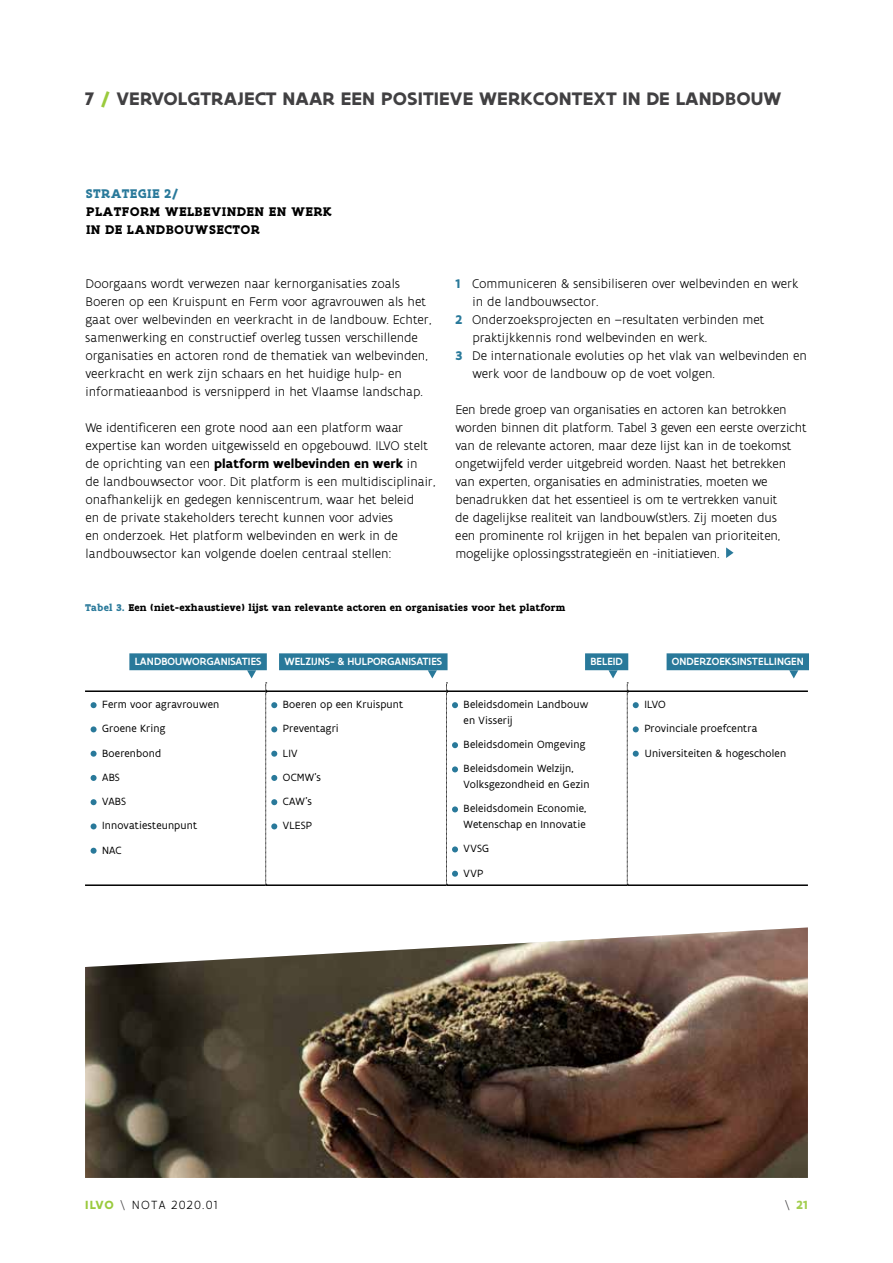
<style>
.page{position:relative;width:893px;height:1263px;background:#fff}
.page>*{position:absolute;margin:0;border:0;box-sizing:border-box;transform-origin:0 0}
.t1{font:700 19.5px "Flanders Art Sans";letter-spacing:.005em;color:#414042}
.t2{font:300 13.5px/18px "Flanders Art Sans";color:#000}
.t3{font:700 13.5px/18px "Flanders Art Serif";letter-spacing:.025em;color:#000}
.t4{font:700 13.5px "Flanders Art Serif";letter-spacing:.025em;color:#29799a}
.t5{font:300 12.75px "Flanders Art Sans";letter-spacing:.09em;color:#000}
.t6{font:700 12.75px "Flanders Art Sans";color:#a3ce4f}
.t7{font:11.25px/24.3px "Flanders Art Sans";letter-spacing:.01em;color:#000}
.t8{font:500 11.25px "Flanders Art Sans";letter-spacing:.005em;color:#fff}
.t9{font:700 10.5px "Flanders Art Serif";letter-spacing:.02em;color:#000}
.s1{color:#9aca3d}
.s2{font-weight:700}
.s3{font-weight:700;color:#29799a}
.s4{color:#29799a}
.s5{font-weight:700;color:#9aca3d}
.s6{color:#414042}
.s7{font-weight:300;color:#414042}
</style>
<div class="page">
<svg style="left:726px;top:547px;width:8px;height:11px"></svg>
<hr style="left:85px;top:690px;width:181px;height:2px;background:#000">
<hr style="left:266px;top:690px;width:180px;height:2px;background:#000">
<hr style="left:446px;top:690px;width:181px;height:2px;background:#000">
<hr style="left:627px;top:690px;width:181px;height:2px;background:#000">
<hr style="left:85px;top:884px;width:181px;height:2px;background:#000">
<hr style="left:266px;top:884px;width:180px;height:2px;background:#000">
<hr style="left:446px;top:884px;width:181px;height:2px;background:#000">
<hr style="left:627px;top:884px;width:181px;height:2px;background:#000">
<div style="left:129px;top:653px;width:138px;height:17px;background:#29799a"></div>
<svg style="left:247px;top:670px;width:9px;height:8px"></svg>
<div style="left:279px;top:653px;width:169px;height:17px;background:#29799a"></div>
<svg style="left:428px;top:670px;width:9px;height:8px"></svg>
<div style="left:585px;top:653px;width:43px;height:17px;background:#29799a"></div>
<svg style="left:608px;top:670px;width:10px;height:8px"></svg>
<div style="left:667px;top:653px;width:142px;height:17px;background:#29799a"></div>
<svg style="left:789px;top:670px;width:9px;height:8px"></svg>
<svg style="left:91px;top:702px;width:6px;height:6px"></svg>
<svg style="left:91px;top:726px;width:6px;height:6px"></svg>
<svg style="left:91px;top:751px;width:6px;height:6px"></svg>
<svg style="left:91px;top:775px;width:6px;height:6px"></svg>
<svg style="left:91px;top:799px;width:6px;height:6px"></svg>
<svg style="left:91px;top:823px;width:6px;height:6px"></svg>
<svg style="left:91px;top:848px;width:6px;height:6px"></svg>
<svg style="left:265px;top:683px;width:12px;height:202px"></svg>
<svg style="left:446px;top:683px;width:12px;height:202px"></svg>
<svg style="left:627px;top:683px;width:12px;height:202px"></svg>
<img style="left:85px;top:927px;width:723px;height:251px">
<h1 class="t1" style="left:85px;top:86px;width:698px">7 <span class="s1">/</span> VERVOLGTRAJECT NAAR EEN POSITIEVE WERKCONTEXT IN DE LANDBOUW</h1>
<p class="t4" style="left:86px;top:185px;width:94px">STRATEGIE 2/</p>
<p class="t3" style="left:86px;top:203px;width:247px">PLATFORM WELBEVINDEN EN WERK<br>IN DE LANDBOUWSECTOR</p>
<p class="t2" style="left:85px;top:275px;width:348px">Doorgaans wordt verwezen naar kernorganisaties zoals Boeren op een Kruispunt en Ferm voor agravrouwen als het gaat over welbevinden en veerkracht in de landbouw. Echter, samenwerking en constructief overleg tussen verschillende organisaties en actoren rond de thematiek van welbevinden, veerkracht en werk zijn schaars en het huidige hulp- en informatieaanbod is versnipperd in het Vlaamse landschap.</p>
<p class="t2" style="left:85px;top:419px;width:352px">We identificeren een grote nood aan een platform waar expertise kan worden uitgewisseld en opgebouwd. ILVO stelt de oprichting van een <span class="s2">platform welbevinden en werk</span> in<br>de landbouwsector voor. Dit platform is een multidisciplinair, onafhankelijk en gedegen kenniscentrum, waar het beleid<br>en de private stakeholders terecht kunnen voor advies<br>en onderzoek. Het platform welbevinden en werk in de landbouwsector kan volgende doelen centraal stellen:</p>
<p class="t2" style="left:455px;top:275px;width:345px"><span class="s3">1</span> Communiceren &amp; sensibiliseren over welbevinden en werk</p>
<p class="t2" style="left:473px;top:293px;width:128px">in de landbouwsector.</p>
<p class="t2" style="left:455px;top:311px;width:311px"><span class="s3">2</span> Onderzoeksprojecten en –resultaten verbinden met</p>
<p class="t2" style="left:472px;top:329px;width:236px">praktijkkennis rond welbevinden en werk.</p>
<p class="t2" style="left:455px;top:347px;width:353px"><span class="s3">3</span> De internationale evoluties op het vlak van welbevinden en</p>
<p class="t2" style="left:473px;top:365px;width:244px">werk voor de landbouw op de voet volgen.</p>
<p class="t2" style="left:455px;top:401px;width:353px">Een brede groep van organisaties en actoren kan betrokken worden binnen dit platform. Tabel 3 geven een eerste overzicht van de relevante actoren, maar deze lijst kan in de toekomst ongetwijfeld verder uitgebreid worden. Naast het betrekken van experten, organisaties en administraties, moeten we benadrukken dat het essentieel is om te vertrekken vanuit<br>de dagelijkse realiteit van landbouw(st)ers. Zij moeten dus<br>een prominente rol krijgen in het bepalen van prioriteiten, mogelijke oplossingsstrategieën en -initiatieven.</p>
<p class="t9" style="left:85px;top:601px;width:482px"><span class="s4">Tabel 3.</span> Een (niet-exhaustieve) lijst van relevante actoren en organisaties voor het platform</p>
<p class="t8" style="left:135px;top:655px;width:128px">LANDBOUWORGANISATIES</p>
<p class="t8" style="left:284px;top:655px;width:159px">WELZIJNS- &amp; HULPORGANISATIES</p>
<p class="t8" style="left:590px;top:655px;width:34px">BELEID</p>
<p class="t8" style="left:672px;top:655px;width:133px">ONDERZOEKSINSTELLINGEN</p>
<p class="t7" style="left:102px;top:692px;width:119px">Ferm voor agravrouwen<br>Groene Kring<br>Boerenbond<br>ABS<br>VABS<br>Innovatiesteunpunt<br>NAC</p>
<p class="t7" style="left:283px;top:692px;width:122px">Boeren op een Kruispunt<br>Preventagri<br>LIV<br>OCMW’s<br>CAW’s<br>VLESP</p>
<p class="t7" style="left:464px;top:697px;width:126px;line-height:15.8px">Beleidsdomein Landbouw en Visserij</p>
<p class="t7" style="left:644px;top:692px;width:143px">ILVO<br>Provinciale proefcentra<br>Universiteiten &amp; hogescholen</p>
<p class="t7" style="left:464px;top:732px;width:123px">Beleidsdomein Omgeving<br>Beleidsdomein Welzijn,</p>
<p class="t7" style="left:464px;top:772px;width:127px">Volksgezondheid en Gezin<br>Beleidsdomein Economie,</p>
<p class="t7" style="left:464px;top:812px;width:123px">Wetenschap en Innovatie<br>VVSG<br>VVP</p>
<p class="t5" style="left:85px;top:1197px;width:134px"><span class="s5">ILVO</span> <span class="s6">\</span> NOTA 2020.01</p>
<p class="t6" style="left:784px;top:1196px;width:25px"><span class="s7">\</span> 21</p>
</div>
